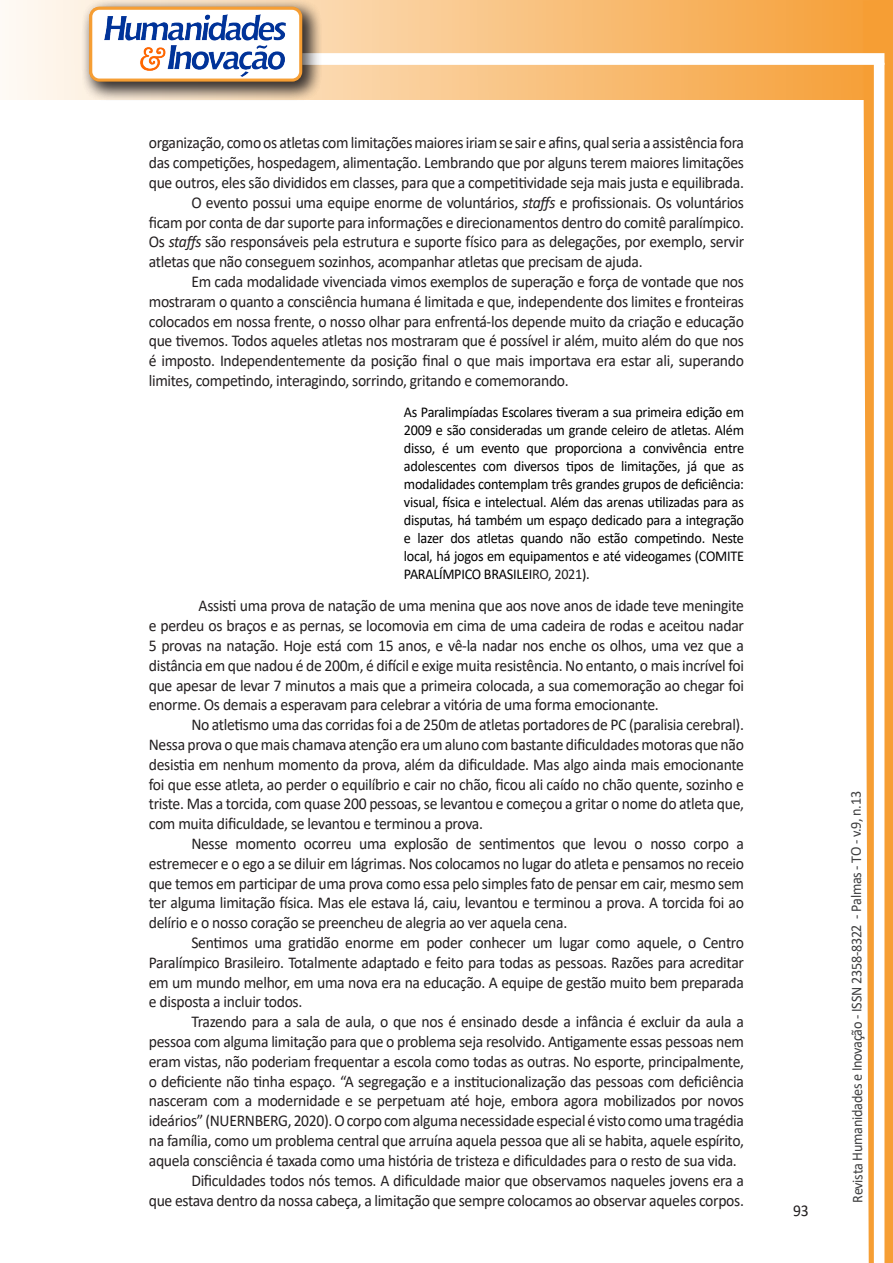
<style>
.page{position:relative;width:893px;height:1263px;background:#fff}
.page>*{position:absolute;margin:0;border:0;box-sizing:border-box;transform-origin:0 0}
.texto{font:16.5px/19.8px "Calibri";letter-spacing:-.02em;color:#231f20;text-align:justify;scale:.95 1}
.citacao{font:15px/18px "Calibri";letter-spacing:-.02em;color:#000;text-align:justify;scale:.95 1}
.t1{font:15px "Calibri";letter-spacing:-.025em;color:#3e3e3f;scale:.95 1}
.s1{font-style:italic}
.s2{color:#231f20}
</style>
<div class="page">
<svg style="left:5px;top:0;width:858px;height:100px;background:#f9c484"></svg>
<div style="left:302px;top:53px;width:582px;height:12px;background:#fff;border:2px solid #fff"></div>
<svg style="left:863px;top:0;width:30px;height:1263px"></svg>
<div style="left:81px;top:0;width:241px;height:102px;background:#231f20;opacity:.75"></div>
<div style="left:91px;top:8px;width:210px;height:72px;background:#fff;border-radius:9px"></div>
<img style="left:104px;top:14px;width:181px;height:62px">
<div style="left:89px;top:7px;width:213px;height:75px;border:3px solid #f69e34;border-radius:9px"></div>
<p class="texto" style="left:149px;top:133px;width:628px">organização, como os atletas com limitações maiores iriam se sair e afins, qual seria a assistência fora das competições, hospedagem, alimentação. Lembrando que por alguns terem maiores limitações que outros, eles são divididos em classes, para que a competitividade seja mais justa e equilibrada.</p>
<p class="texto" style="left:149px;top:192px;width:628px;text-indent:43px">O evento possui uma equipe enorme de voluntários, <span class="s1">staffs</span> e profissionais. Os voluntários ficam por conta de dar suporte para informações e direcionamentos dentro do comitê paralímpico.<br>Os <span class="s1">staffs</span> são responsáveis pela estrutura e suporte físico para as delegações, por exemplo, servir atletas que não conseguem sozinhos, acompanhar atletas que precisam de ajuda.</p>
<p class="texto" style="left:149px;top:271px;width:628px;text-indent:43px">Em cada modalidade vivenciada vimos exemplos de superação e força de vontade que nos mostraram o quanto a consciência humana é limitada e que, independente dos limites e fronteiras colocados em nossa frente, o nosso olhar para enfrentá-los depende muito da criação e educação que tivemos. Todos aqueles atletas nos mostraram que é possível ir além, muito além do que nos é imposto. Independentemente da posição final o que mais importava era estar ali, superando limites, competindo, interagindo, sorrindo, gritando e comemorando.</p>
<p class="citacao" style="left:404px;top:402px;width:360px">As Paralimpíadas Escolares tiveram a sua primeira edição em 2009 e são consideradas um grande celeiro de atletas. Além disso, é um evento que proporciona a convivência entre adolescentes com diversos tipos de limitações, já que as modalidades contemplam três grandes grupos de deficiência: visual, física e intelectual. Além das arenas utilizadas para as disputas, há também um espaço dedicado para a integração e lazer dos atletas quando não estão competindo. Neste local, há jogos em equipamentos e até videogames (COMITE PARALÍMPICO BRASILEI<span class="s2">RO, 2021</span>).</p>
<p class="texto" style="left:149px;top:596px;width:628px;text-indent:50px">Assisti uma prova de natação de uma menina que aos nove anos de idade teve meningite e perdeu os braços e as pernas, se locomovia em cima de uma cadeira de rodas e aceitou nadar 5 provas na natação. Hoje está com 15 anos, e vê-la nadar nos enche os olhos, uma vez que a distância em que nadou é de 200m, é difícil e exige muita resistência. No entanto, o mais incrível foi que apesar de levar 7 minutos a mais que a primeira colocada, a sua comemoração ao chegar foi enorme. Os demais a esperavam para celebrar a vitória de uma forma emocionante.</p>
<p class="texto" style="left:149px;top:714px;width:628px;text-indent:43px">No atletismo uma das corridas foi a de 250m de atletas portadores de PC (paralisia cerebral).<br>Nessa prova o que mais chamava atenção era um aluno com bastante dificuldades motoras que não desistia em nenhum momento da prova, além da dificuldade. Mas algo ainda mais emocionante foi que esse atleta, ao perder o equilíbrio e cair no chão, ficou ali caído no chão quente, sozinho e triste. Mas a torcida, com quase 200 pessoas, se levantou e começou a gritar o nome do atleta que, com muita dificuldade, se levantou e terminou a prova.</p>
<p class="texto" style="left:149px;top:833px;width:628px;text-indent:43px">Nesse momento ocorreu uma explosão de sentimentos que levou o nosso corpo a estremecer e o ego a se diluir em lágrimas. Nos colocamos no lugar do atleta e pensamos no receio que temos em participar de uma prova como essa pelo simples fato de pensar em cair, mesmo sem ter alguma limitação física. Mas ele estava lá, caiu, levantou e terminou a prova. A torcida foi ao delírio e o nosso coração se preencheu de alegria ao ver aquela cena.</p>
<p class="texto" style="left:149px;top:932px;width:628px;text-indent:43px">Sentimos uma gratidão enorme em poder conhecer um lugar como aquele, o Centro Paralímpico Brasileiro. Totalmente adaptado e feito para todas as pessoas. Razões para acreditar em um mundo melhor, em uma nova era na educação. A equipe de gestão muito bem preparada e disposta a incluir todos.</p>
<p class="texto" style="left:149px;top:1011px;width:628px;text-indent:43px">Trazendo para a sala de aula, o que nos é ensinado desde a infância é excluir da aula a pessoa com alguma limitação para que o problema seja resolvido. Antigamente essas pessoas nem eram vistas, não poderiam frequentar a escola como todas as outras. No esporte, principalmente, o deficiente não tinha espaço. “A segregação e a institucionalização das pessoas com deficiência nasceram com a modernidade e se perpetuam até hoje, embora agora mobilizados por novos ideários” (NUERNBERG, 2020). O corpo com alguma necessidade especial é visto como uma tragédia na família, como um problema central que arruína aquela pessoa que ali se habita, aquele espírito, aquela consciência é taxada como uma história de tristeza e dificuldades para o resto de sua vida.</p>
<p class="texto" style="left:149px;top:1170px;width:628px;text-align:right">Dificuldades todos nós temos. A dificuldade maior que observamos naqueles jovens era a<br>que estava dentro da nossa cabeça, a limitação que sempre colocamos ao observar aqueles corpos.</p>
<p class="texto" style="left:793px;top:1200px;width:18px">93</p>
<p class="t1" style="left:846px;top:1203px;width:435px;rotate:-90deg">Revista Humanidades e Inovação - ISSN 2358-8322 - Palmas - TO - v.9, n.13</p>
</div>
